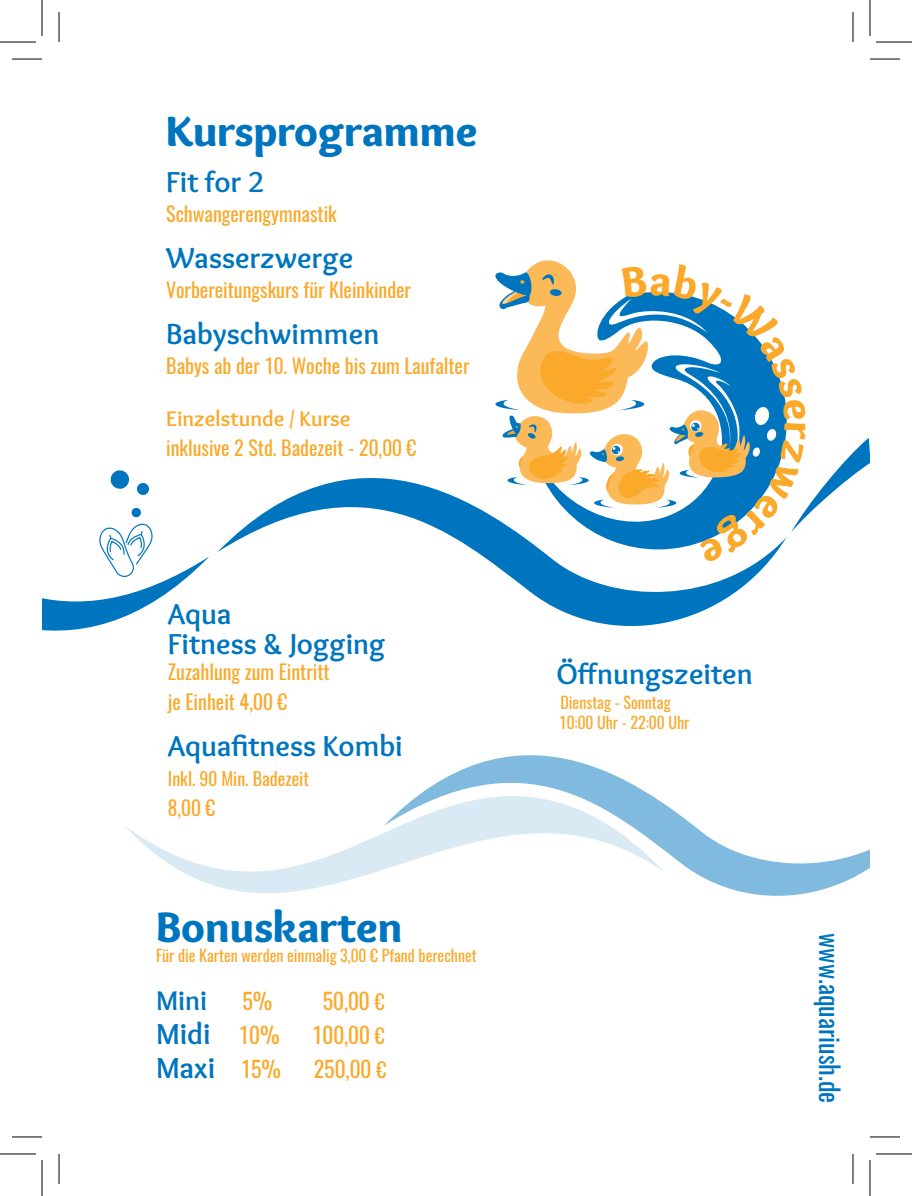
<style>
.page{position:relative;width:912px;height:1196px;background:#fff}
.page>*{position:absolute;margin:0;border:0;box-sizing:border-box;transform-origin:0 0}
.t1{font:900 44px "Overlock";color:#0075bf}
.t2{font:700 30px "Overlock";color:#0075bf}
.t3{font:700 28px "Overlock";color:#0075bf}
.t4{font:26px "Oswald";color:#0075bf}
.t5{font:22px "Oswald";color:#faa92a}
.t6{font:700 22px "Overlock";color:#faa92a}
.t7{font:20px "Oswald";color:#faa92a}
.t8{font:18px "Oswald";color:#faa92a}
.t9{font:16px "Oswald";color:#faa92a}
.s1{font-size:20px}
.s2{font-family:"Oswald";font-weight:400;font-size:22px;color:#faa92a}
</style>
<div class="page">
<svg style="left:125px;top:826px;width:259px;height:68px"></svg>
<svg style="left:384px;top:755px;width:486px;height:141px"></svg>
<svg style="left:217px;top:478px;width:551px;height:148px"></svg>
<svg style="left:42px;top:470px;width:167px;height:161px"></svg>
<hr style="left:12px;top:59px;width:30px;height:1px;background:#000">
<hr style="left:870px;top:59px;width:30px;height:1px;background:#000">
<hr style="left:12px;top:1136px;width:30px;height:1px;background:#000">
<hr style="left:870px;top:1136px;width:30px;height:1px;background:#000">
<hr style="left:59px;top:12px;width:1px;height:30px;background:#000">
<hr style="left:59px;top:1153px;width:1px;height:30px;background:#000">
<hr style="left:852px;top:12px;width:1px;height:30px;background:#000">
<hr style="left:852px;top:1153px;width:1px;height:30px;background:#000">
<hr style="left:0;top:42px;width:36px;height:1px;background:#000">
<hr style="left:876px;top:42px;width:36px;height:1px;background:#000">
<hr style="left:0;top:1153px;width:36px;height:1px;background:#000">
<hr style="left:876px;top:1153px;width:36px;height:1px;background:#000">
<hr style="left:42px;top:0;width:1px;height:36px;background:#000">
<hr style="left:42px;top:1159px;width:1px;height:36px;background:#000">
<hr style="left:869px;top:0;width:1px;height:36px;background:#000">
<hr style="left:869px;top:1159px;width:1px;height:36px;background:#000">
<svg style="left:485px;top:260px;width:385px;height:303px"></svg>
<p class="t1" style="left:166px;top:103px;width:313px">Kursprogramme</p>
<p class="t2" style="left:166px;top:164px;width:99px">Fit for 2</p>
<p class="t7" style="left:166px;top:199px;width:172px">Schwangerengymnastik</p>
<p class="t2" style="left:166px;top:240px;width:189px">Wasserzwerge</p>
<p class="t7" style="left:166px;top:275px;width:246px">Vorbereitungskurs für Kleinkinder</p>
<p class="t2" style="left:166px;top:316px;width:215px">Babyschwimmen</p>
<p class="t7" style="left:166px;top:351px;width:305px">Babys ab der 10. Woche bis zum Laufalter</p>
<p class="t6" style="left:166px;top:405px;width:186px">Einzelstunde / Kurse</p>
<p class="t7" style="left:166px;top:433px;width:252px">inklusive 2 Std. Badezeit - 20,00 €</p>
<p class="t2" style="left:168px;top:596px;width:65px">Aqua</p>
<p class="t2" style="left:168px;top:626px;width:219px">Fitness &amp; Jogging</p>
<p class="t7" style="left:168px;top:657px;width:163px">Zuzahlung zum Eintritt</p>
<p class="t7" style="left:168px;top:687px;width:121px">je Einheit 4,00 €</p>
<p class="t2" style="left:168px;top:728px;width:236px">Aquafitness Kombi</p>
<p class="t8" style="left:168px;top:766px;width:143px">Inkl. 90 Min. Badezeit</p>
<p class="t7" style="left:168px;top:794px;width:49px">8,00 €</p>
<p class="t1" style="left:156px;top:899px;width:248px">Bonuskarten</p>
<p class="t9" style="left:156px;top:944px;width:322px">Für die Karten werden einmalig 3,00 € Pfand berechnet</p>
<p class="t3" style="left:156px;top:984px;width:53px">Mini</p>
<p class="t5" style="left:242px;top:986px;width:32px">5%</p>
<p class="t5" style="left:323px;top:986px;width:63px">50,00 <span class="s1">€</span></p>
<p class="t2" style="left:156px;top:1016px;width:56px">Midi</p>
<p class="t5" style="left:239px;top:1020px;width:42px">10%</p>
<p class="t5" style="left:312px;top:1020px;width:74px">100,00 <span class="s1">€</span></p>
<p class="t2" style="left:156px;top:1050px;width:127px">Maxi <span class="s2">15%</span></p>
<p class="t5" style="left:314px;top:1054px;width:74px">250,00 <span class="s1">€</span></p>
<p class="t2" style="left:556px;top:656px;width:198px">Öffnungszeiten</p>
<p class="t9" style="left:560px;top:691px;width:112px">Dienstag - Sonntag</p>
<p class="t9" style="left:559px;top:711px;width:132px">10:00 Uhr - 22:00 Uhr</p>
<p class="t4" style="left:847px;top:932px;width:172px;rotate:90deg">www.aquariush.de</p>
</div>
